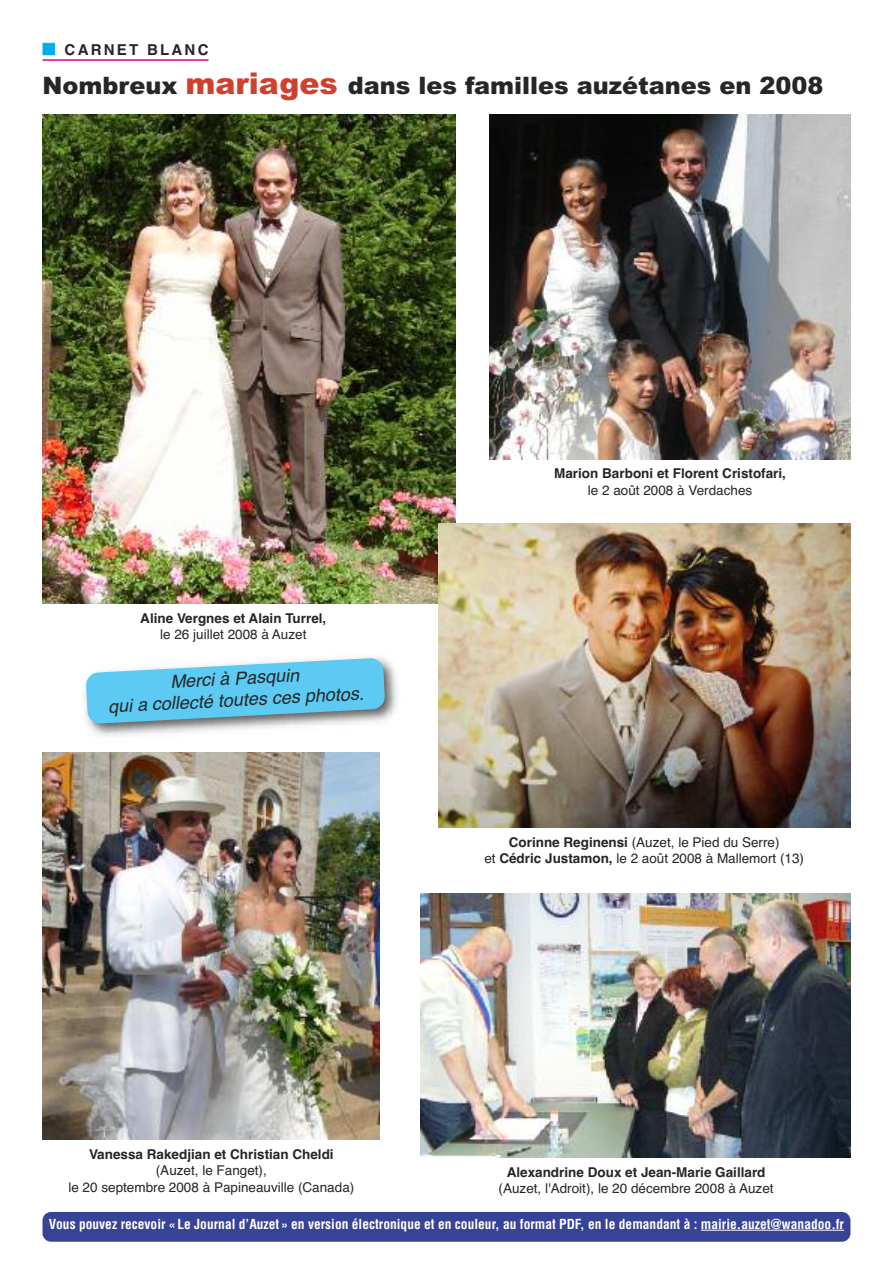
<style>
.page{position:relative;width:893px;height:1263px;background:#fff}
.page>*{position:absolute;margin:0;border:0;box-sizing:border-box;transform-origin:0 0}
.t1{font:900 24px "Arial";color:#272627}
.t2{font:italic 18px/21.6px "Helvetica";color:#272627;text-align:center}
.t3{font:700 15px "Helvetica";letter-spacing:.15em;color:#272627}
.t4{font:13.5px/16.5px "Helvetica";color:#272627;text-align:center}
.t5{font:700 13.5px "Helvetica";color:#272627}
.t6{font:700 condensed 13.5px "Helvetica";color:#fff}
.s1{color:#00aded}
.s2{font-size:30px;color:#cf402f}
.s3{font-weight:700}
</style>
<div class="page">
<hr style="left:43px;top:59px;width:166px;height:2px;background:#ca0d89">
<img style="left:489px;top:115px;width:361px;height:344px">
<img style="left:421px;top:893px;width:429px;height:265px">
<img style="left:43px;top:753px;width:336px;height:387px">
<img style="left:43px;top:115px;width:412px;height:489px">
<img style="left:439px;top:523px;width:411px;height:304px">
<img style="left:84px;top:657px;width:314px;height:79px">
<svg style="left:86px;top:658px;width:299px;height:66px;background:#77caea"></svg>
<div style="left:43px;top:1212px;width:807px;height:30px;background:#364397;border-radius:9px"></div>
<hr style="left:701px;top:1230px;width:143px;height:1px;background:#fff">
<p class="t3" style="left:43px;top:41px;width:167px"><span class="s1">■</span> CARNET BLANC</p>
<h1 class="t1" style="left:43px;top:71px;width:783px">Nombreux <span class="s2">mariages</span> dans les familles auzétanes en 2008</h1>
<p class="t5" style="left:140px;top:610px;width:188px">Aline Vergnes et Alain Turrel,</p>
<p class="t4" style="left:160px;top:626px;width:148px">le 26 juillet 2008 à Auzet</p>
<h2 class="t2" style="left:106px;top:674px;width:258px;rotate:-3deg">Merci à Pasquin<br>qui a collecté toutes ces photos.</h2>
<p class="t5" style="left:89px;top:1146px;width:246px">Vanessa Rakedjian et Christian Cheldi</p>
<p class="t4" style="left:68px;top:1162px;width:287px">(Auzet, le Fanget),<br>le 20 septembre 2008 à Papineauville (Canada)</p>
<p class="t5" style="left:554px;top:466px;width:233px">Marion Barboni et Florent Cristofari,</p>
<p class="t4" style="left:588px;top:482px;width:166px">le 2 août 2008 à Verdaches</p>
<p class="t4" style="left:484px;top:834px;width:321px"><span class="s3">Corinne Reginensi</span> (Auzet, le Pied du Serre)<br>et <span class="s3">Cédric Justamon,</span> le 2 août 2008 à Mallemort (13)</p>
<p class="t5" style="left:507px;top:1164px;width:260px">Alexandrine Doux et Jean-Marie Gaillard</p>
<p class="t4" style="left:499px;top:1180px;width:276px">(Auzet, l'Adroit), le 20 décembre 2008 à Auzet</p>
<p class="t6" style="left:49px;top:1216px;width:797px">Vous pouvez recevoir «Le Journal d’Auzet» en version électronique et en couleur, au format PDF, en le demandant à : mairie.auzet@wanadoo.fr</p>
</div>
